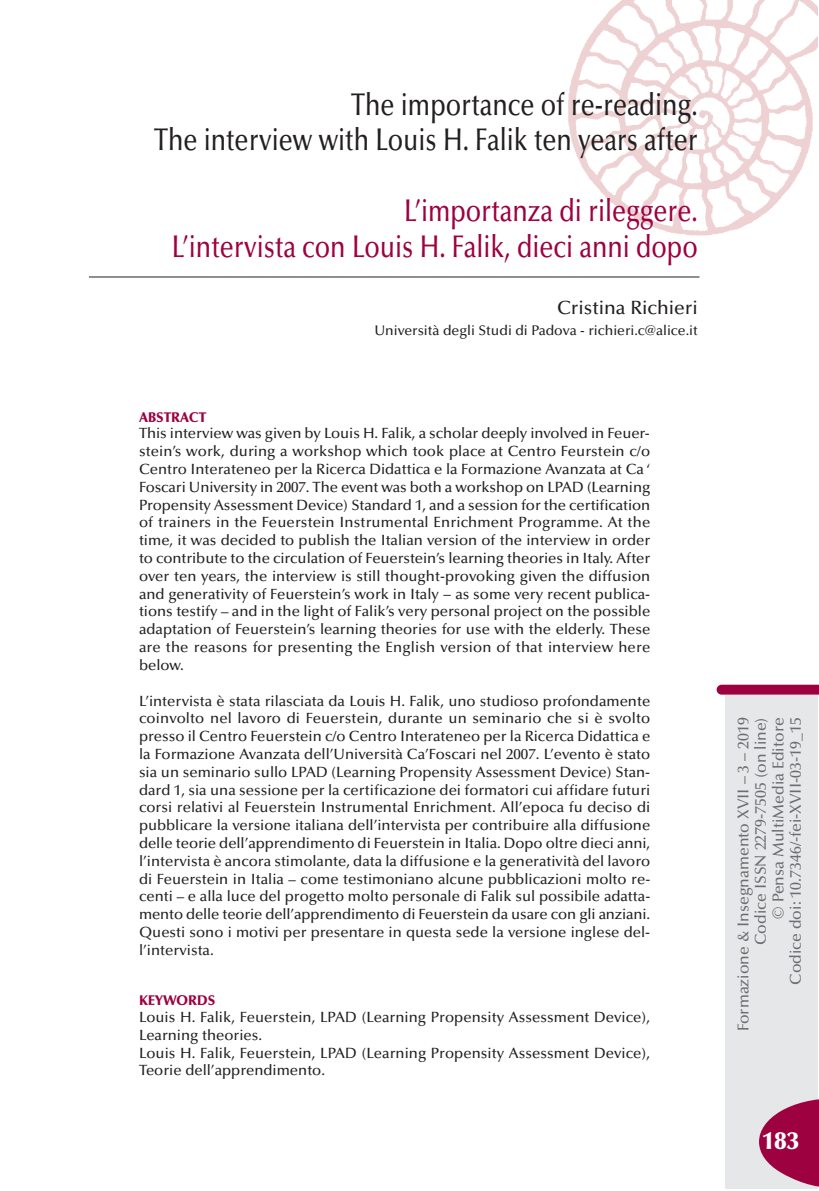
<style>
.page{position:relative;width:819px;height:1191px;background:#fff}
.page>*{position:absolute;margin:0;border:0;box-sizing:border-box;transform-origin:0 0}
.t1{font:500 31.5px/35.5px "Optima";color:#231f20;text-align:right;scale:.8 1}
.t2{font:500 31.5px/35.5px "Optima";color:#9d0140;text-align:right;scale:.8 1}
.t3{font:900 24.5px "Optima";color:#fff}
.t4{font:500 19.25px "Optima";color:#231f20}
.t5{font:500 15.75px/17.5px "Optima";color:#6c6d70;text-align:right}
.t6{font:500 14.88px/17.8px "Optima";letter-spacing:.005em;color:#231f20;text-align:justify}
.t7{font:500 14px "Optima";color:#231f20}
.t8{font:900 14px "Optima";letter-spacing:-.01em;color:#9d0140}
</style>
<div class="page">
<img style="left:568px;top:0;width:249px;height:236px">
<hr style="left:89px;top:276px;width:610px;height:1px;background:#231f20">
<div style="left:725px;top:695px;width:92px;height:493px;background:#e6e7e9"></div>
<svg style="left:716px;top:684px;width:103px;height:10px"></svg>
<svg style="left:759px;top:1098px;width:60px;height:89px"></svg>
<h1 class="t1" style="left:154px;top:89px;width:681px">The importance of re-reading.<br>The interview with Louis H. Falik ten years after</h1>
<h1 class="t2" style="left:172px;top:196px;width:658px">L’importanza di rileggere.<br>L’intervista con Louis H. Falik, dieci anni dopo</h1>
<p class="t4" style="left:557px;top:300px;width:142px">Cristina Richieri</p>
<p class="t7" style="left:374px;top:324px;width:325px">Università degli Studi di Padova - richieri.c@alice.it</p>
<p class="t8" style="left:139px;top:411px;width:69px">ABSTRACT</p>
<p class="t6" style="left:139px;top:426px;width:512px">This interview was given by Louis H. Falik, a scholar deeply involved in Feuer&shy;stein’s work, during a workshop which took place at Centro Feurstein c/o Centro Interateneo per la Ricerca Didattica e la Formazione Avanzata at Ca ‘ Foscari University in 2007. The event was both a workshop on LPAD (Learning Propensity Assessment Device) Standard 1, and a session for the certification of trainers in the Feuerstein Instrumental Enrichment Programme. At the time, it was decided to publish the Italian version of the interview in order to contribute to the circulation of Feuerstein’s learning theories in Italy. After over ten years, the interview is still thought-provoking given the diffusion and generativity of Feuerstein’s work in Italy − as some very recent publica&shy;tions testify – and in the light of Falik’s very personal project on the possible adaptation of Feuerstein’s learning theories for use with the elderly. These are the reasons for presenting the English version of that interview here below.</p>
<p class="t6" style="left:139px;top:693px;width:512px">L’intervista è stata rilasciata da Louis H. Falik, uno studioso profondamente coinvolto nel lavoro di Feuerstein, durante un seminario che si è svolto presso il Centro Feuerstein c/o Centro Interateneo per la Ricerca Didattica e la Formazione Avanzata dell’Università Ca’Foscari nel 2007. L’evento è stato sia un seminario sullo LPAD (Learning Propensity Assessment Device) Stan&shy;dard 1, sia una sessione per la certificazione dei formatori cui affidare futuri corsi relativi al Feuerstein Instrumental Enrichment. All’epoca fu deciso di pubblicare la versione italiana dell’intervista per contribuire alla diffusione delle teorie dell’apprendimento di Feuerstein in Italia. Dopo oltre dieci anni, l’intervista è ancora stimolante, data la diffusione e la generatività del lavoro di Feuerstein in Italia – come testimoniano alcune pubblicazioni molto re&shy;centi – e alla luce del progetto molto personale di Falik sul possibile adatta&shy;mento delle teorie dell’apprendimento di Feuerstein da usare con gli anziani.<br>Questi sono i motivi per presentare in questa sede la versione inglese del&shy;l’intervista.</p>
<p class="t8" style="left:139px;top:995px;width:78px">KEYWORDS</p>
<p class="t6" style="left:139px;top:1009px;width:513px;text-align:left">Louis H. Falik, Feuerstein, LPAD (Learning Propensity Assessment Device), Learning theories.<br>Louis H. Falik, Feuerstein, LPAD (Learning Propensity Assessment Device), Teorie dell’apprendimento.</p>
<p class="t5" style="left:735px;top:1031px;width:315px;rotate:-90deg">Formazione &amp; Insegnamento XVII – 3 – 2019<br>Codice ISSN 2279-7505 (on line)<br>© Pensa MultiMedia Editore<br>Codice doi: 10.7346/-fei-XVII-03-19_15</p>
<h2 class="t3" style="left:762px;top:1131px;width:38px">183</h2>
</div>
